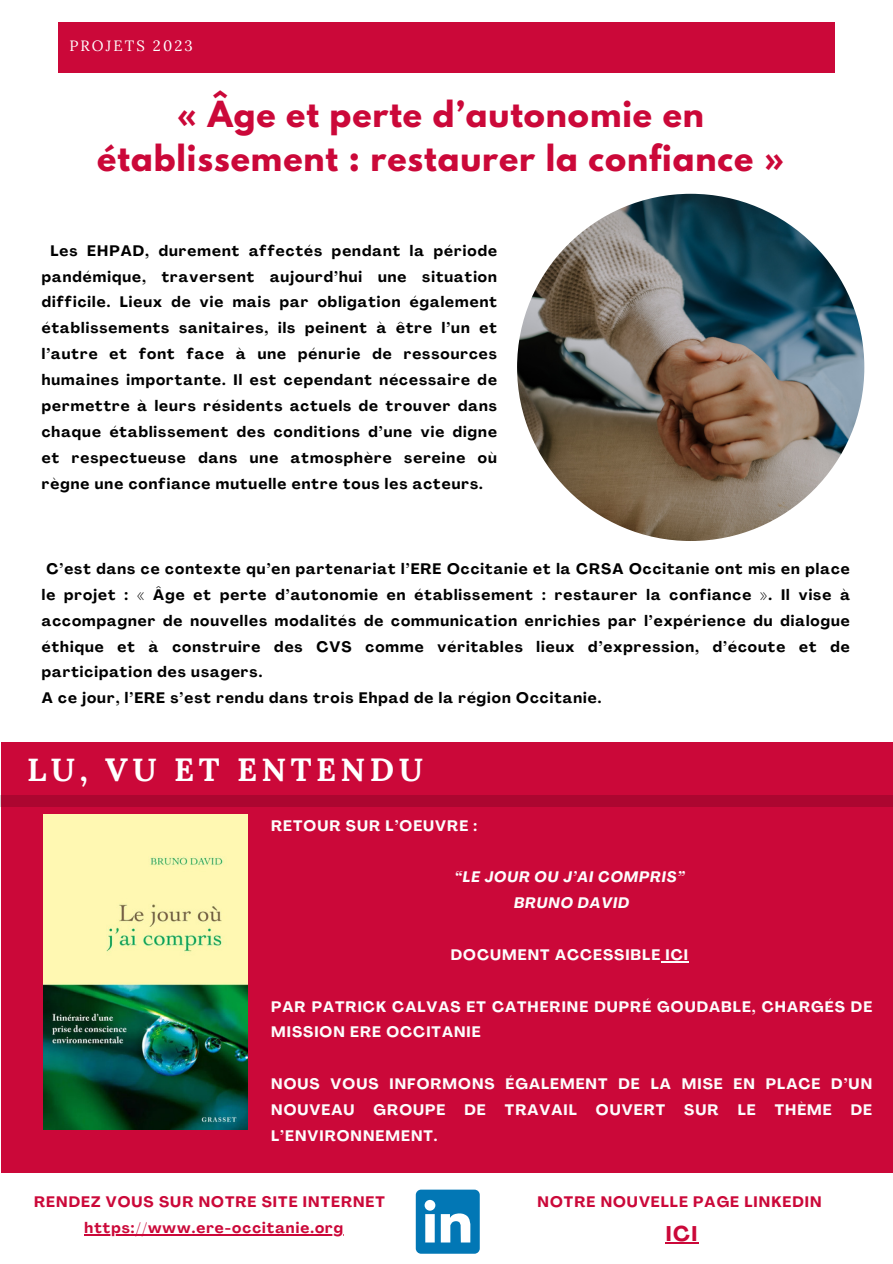
<style>
.page{position:relative;width:893px;height:1264px;background:#fff}
.page>*{position:absolute;margin:0;border:0;box-sizing:border-box;transform-origin:0 0}
.t1{font:700 32.1px "Lora";letter-spacing:.14em;color:#fff}
.t2{font:700 31.8px/43.8px "League Spartan";letter-spacing:.03em;color:#cb0839;text-align:center}
.t3{font:700 21px "Agrandir";color:#cb0839}
.t4{font:700 15px/25.8px "Agrandir";letter-spacing:.07em;color:#000;text-align:justify}
.t5{font:700 15px/25.8px "Agrandir";letter-spacing:.07em;color:#fdfdfd}
.t6{font:700 15px "Agrandir";letter-spacing:.07em;color:#cb0839}
.t7{font:italic 700 15px "Agrandir";letter-spacing:.07em;color:#fdfdfd}
.t8{font:14.85px "Lora";letter-spacing:.14em;color:#fff}
</style>
<div class="page">
<div style="left:58px;top:22px;width:776px;height:51px;background:#cb0839"></div>
<img style="left:517px;top:194px;width:347px;height:347px;border-radius:50%">
<div style="left:1px;top:742px;width:891px;height:520px;background:#cb0839"></div>
<div style="left:0;top:795px;width:892px;height:11px;background:#ac0630"></div>
<img style="left:43px;top:814px;width:205px;height:314px">
<svg style="left:661px;top:961px;width:28px;height:1px"></svg>
<div style="left:0;top:1173px;width:892px;height:89px;background:#fff"></div>
<svg style="left:416px;top:1189px;width:64px;height:64px"></svg>
<hr style="left:85px;top:1234px;width:259px;height:1px;background:#cb0839">
<hr style="left:665px;top:1242px;width:33px;height:1px;background:#cb0839">
<p class="t8" style="left:69px;top:36px;width:125px">PROJETS 2023</p>
<p class="t2" style="left:97px;top:96px;width:688px">« Âge et perte d’autonomie en établissement : restaurer la confiance »</p>
<p class="t4" style="left:42px;top:239px;width:456px;text-indent:9px">Les EHPAD, durement affectés pendant la période pandémique, traversent aujourd’hui une situation difficile. Lieux de vie mais par obligation également établissements sanitaires, ils peinent à être l’un et l’autre et font face à une pénurie de ressources humaines importante. Il est cependant nécessaire de permettre à leurs résidents actuels de trouver dans chaque établissement des conditions d’une vie digne et respectueuse dans une atmosphère sereine où règne une confiance mutuelle entre tous les acteurs.</p>
<p class="t4" style="left:42px;top:557px;width:809px;text-indent:5px">C’est dans ce contexte qu’en partenariat l’ERE Occitanie et la CRSA Occitanie ont mis en place le projet : « Âge et perte d’autonomie en établissement : restaurer la confiance ». Il vise à accompagner de nouvelles modalités de communication enrichies par l’expérience du dialogue éthique et à construire des CVS comme véritables lieux d’expression, d’écoute et de participation des usagers.</p>
<p class="t4" style="left:42px;top:686px;width:561px">A ce jour, l’ERE s’est rendu dans trois Ehpad de la région Occitanie.</p>
<p class="t1" style="left:27px;top:748px;width:397px">LU, VU ET ENTENDU</p>
<p class="t5" style="left:271px;top:813px;width:207px">RETOUR SUR L’OEUVRE :</p>
<p class="t7" style="left:454px;top:871px;width:231px">“LE JOUR OU J’AI COMPRIS”</p>
<p class="t7" style="left:514px;top:896px;width:117px">BRUNO DAVID</p>
<p class="t5" style="left:451px;top:943px;width:239px">DOCUMENT ACCESSIBLE ICI</p>
<p class="t5" style="left:271px;top:994px;width:602px">PAR PATRICK CALVAS ET CATHERINE DUPRÉ GOUDABLE, CHARGÉS DE<br>MISSION ERE OCCITANIE</p>
<p class="t5" style="left:271px;top:1072px;width:602px">NOUS VOUS INFORMONS ÉGALEMENT DE LA MISE EN PLACE D’UN<br>NOUVEAU</p>
<p class="t5" style="left:373px;top:1098px;width:73px">GROUPE</p>
<p class="t5" style="left:464px;top:1098px;width:23px">DE</p>
<p class="t5" style="left:505px;top:1098px;width:73px">TRAVAIL</p>
<p class="t5" style="left:596px;top:1098px;width:71px">OUVERT</p>
<p class="t5" style="left:684px;top:1098px;width:36px">SUR</p>
<p class="t5" style="left:737px;top:1098px;width:19px">LE</p>
<p class="t5" style="left:774px;top:1098px;width:58px">THÈME</p>
<p class="t5" style="left:850px;top:1098px;width:23px">DE</p>
<p class="t5" style="left:271px;top:1124px;width:168px">L’ENVIRONNEMENT.</p>
<p class="t6" style="left:34px;top:1196px;width:352px">RENDEZ VOUS SUR NOTRE SITE INTERNET</p>
<p class="t6" style="left:85px;top:1221px;width:260px">https://www.ere-occitanie.org</p>
<p class="t6" style="left:537px;top:1196px;width:285px">NOTRE NOUVELLE PAGE LINKEDIN</p>
<p class="t3" style="left:665px;top:1225px;width:33px">ICI</p>
</div>
